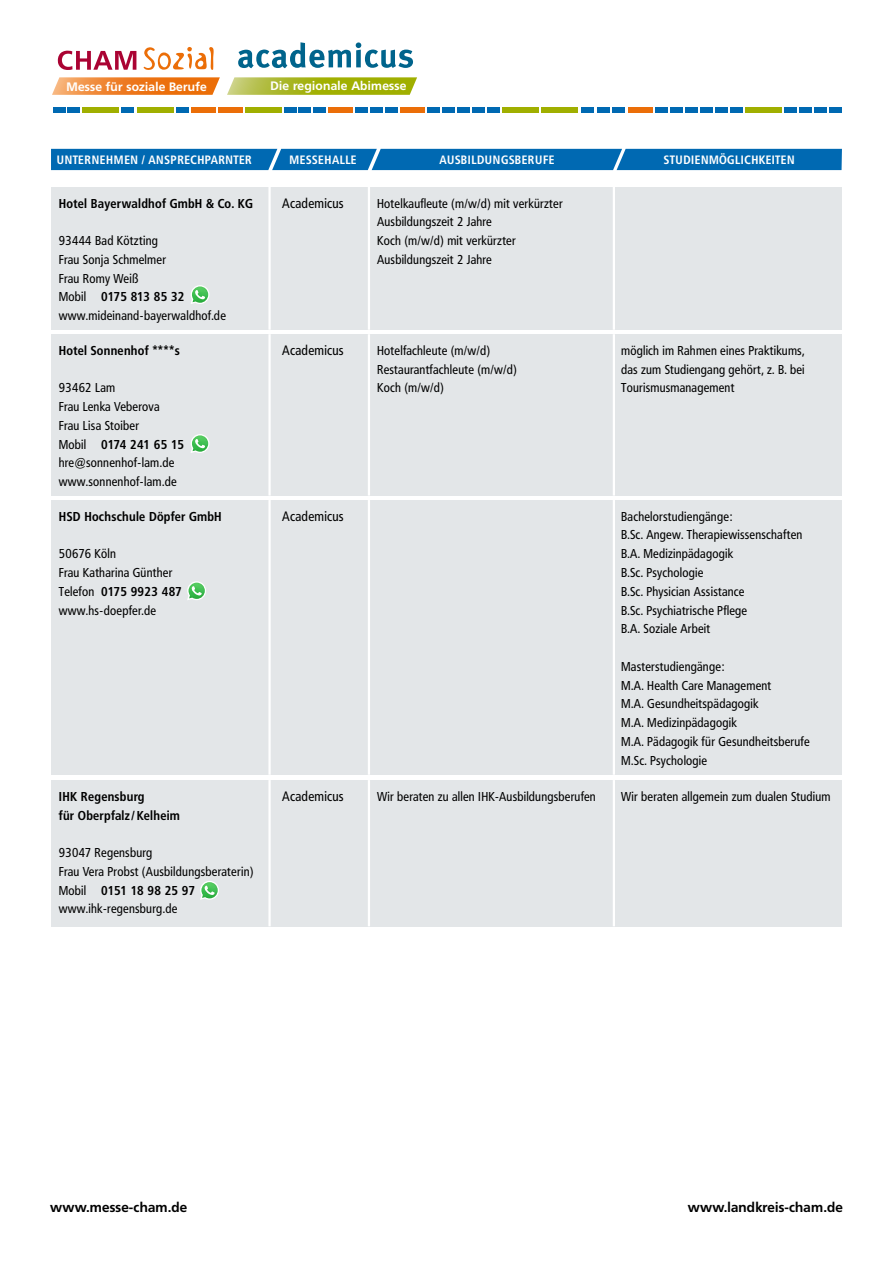
<style>
.page{position:relative;width:893px;height:1263px;background:#fff}
.page>*{position:absolute;margin:0;border:0;box-sizing:border-box;transform-origin:0 0}
.t1{font:13.5px "Frutiger Condensed BQ";letter-spacing:.02em;color:#000}
.t2{font:700 13.5px "Frutiger BQ";letter-spacing:.015em;color:#000}
.t3{font:12.75px/18.8px "Frutiger Condensed BQ";letter-spacing:.02em;color:#000}
.t4{font:700 12.75px/18.8px "Frutiger Condensed BQ";letter-spacing:.02em;color:#000}
.t5{font:700 12.15px "Frutiger BQ";letter-spacing:.02em;color:#fff}
.t6{font:700 12px "Frutiger Condensed BQ";letter-spacing:.05em;color:#fff}
.s1{font-weight:700}
</style>
<div class="page">
<div style="left:53px;top:107px;width:12px;height:6px;background:#0069b2"></div>
<div style="left:68px;top:107px;width:12px;height:6px;background:#0069b2"></div>
<div style="left:176px;top:107px;width:12px;height:6px;background:#0069b2"></div>
<div style="left:284px;top:107px;width:12px;height:6px;background:#0069b2"></div>
<div style="left:299px;top:107px;width:12px;height:6px;background:#0069b2"></div>
<div style="left:355px;top:107px;width:13px;height:6px;background:#0069b2"></div>
<div style="left:370px;top:107px;width:12px;height:6px;background:#0069b2"></div>
<div style="left:427px;top:107px;width:12px;height:6px;background:#0069b2"></div>
<div style="left:83px;top:107px;width:36px;height:6px;background:#a0af00"></div>
<div style="left:122px;top:107px;width:12px;height:6px;background:#0069b2"></div>
<div style="left:137px;top:107px;width:36px;height:6px;background:#a0af00"></div>
<div style="left:191px;top:107px;width:24px;height:6px;background:#eb6e08"></div>
<div style="left:218px;top:107px;width:24px;height:6px;background:#eb6e08"></div>
<div style="left:245px;top:107px;width:36px;height:6px;background:#a0af00"></div>
<div style="left:313px;top:107px;width:13px;height:6px;background:#0069b2"></div>
<div style="left:329px;top:107px;width:24px;height:6px;background:#eb6e08"></div>
<div style="left:385px;top:107px;width:12px;height:6px;background:#0069b2"></div>
<div style="left:400px;top:107px;width:24px;height:6px;background:#eb6e08"></div>
<div style="left:442px;top:107px;width:12px;height:6px;background:#0069b2"></div>
<div style="left:457px;top:107px;width:12px;height:6px;background:#0069b2"></div>
<div style="left:472px;top:107px;width:12px;height:6px;background:#0069b2"></div>
<div style="left:487px;top:107px;width:13px;height:6px;background:#0069b2"></div>
<div style="left:502px;top:107px;width:37px;height:6px;background:#a0af00"></div>
<div style="left:541px;top:107px;width:37px;height:6px;background:#a0af00"></div>
<div style="left:582px;top:107px;width:12px;height:6px;background:#0069b2"></div>
<div style="left:597px;top:107px;width:12px;height:6px;background:#0069b2"></div>
<div style="left:612px;top:107px;width:12px;height:6px;background:#0069b2"></div>
<div style="left:628px;top:107px;width:24px;height:6px;background:#eb6e08"></div>
<div style="left:655px;top:107px;width:12px;height:6px;background:#0069b2"></div>
<div style="left:670px;top:107px;width:12px;height:6px;background:#0069b2"></div>
<div style="left:685px;top:107px;width:12px;height:6px;background:#0069b2"></div>
<div style="left:700px;top:107px;width:12px;height:6px;background:#0069b2"></div>
<div style="left:715px;top:107px;width:12px;height:6px;background:#0069b2"></div>
<div style="left:730px;top:107px;width:12px;height:6px;background:#0069b2"></div>
<div style="left:745px;top:107px;width:37px;height:6px;background:#a0af00"></div>
<div style="left:785px;top:107px;width:12px;height:6px;background:#0069b2"></div>
<div style="left:800px;top:107px;width:12px;height:6px;background:#0069b2"></div>
<div style="left:815px;top:107px;width:12px;height:6px;background:#0069b2"></div>
<div style="left:830px;top:107px;width:12px;height:6px;background:#0069b2"></div>
<svg style="left:52px;top:77px;width:168px;height:18px;background:#ef8837"></svg>
<svg style="left:227px;top:77px;width:190px;height:18px;background:#adba2b"></svg>
<svg style="left:144px;top:47px;width:70px;height:23px"></svg>
<svg style="left:58px;top:51px;width:78px;height:19px"></svg>
<svg style="left:238px;top:42px;width:175px;height:26px"></svg>
<div style="left:51px;top:149px;width:791px;height:21px;background:#0069b2"></div>
<div style="left:51px;top:500px;width:791px;height:275px;background:#e3e6e8"></div>
<hr style="left:268px;top:500px;width:3px;height:275px;background:#fff">
<hr style="left:368px;top:500px;width:2px;height:275px;background:#fff">
<hr style="left:613px;top:500px;width:2px;height:275px;background:#fff">
<svg style="left:187px;top:581px;width:19px;height:19px"></svg>
<div style="left:51px;top:187px;width:791px;height:143px;background:#e3e6e8"></div>
<hr style="left:268px;top:187px;width:3px;height:143px;background:#fff">
<hr style="left:368px;top:187px;width:2px;height:143px;background:#fff">
<hr style="left:613px;top:187px;width:2px;height:143px;background:#fff">
<svg style="left:190px;top:285px;width:19px;height:19px"></svg>
<div style="left:51px;top:334px;width:791px;height:162px;background:#e3e6e8"></div>
<hr style="left:268px;top:334px;width:3px;height:162px;background:#fff">
<hr style="left:368px;top:334px;width:2px;height:162px;background:#fff">
<hr style="left:613px;top:334px;width:2px;height:162px;background:#fff">
<svg style="left:190px;top:434px;width:19px;height:19px"></svg>
<div style="left:51px;top:780px;width:791px;height:146px;background:#e3e6e8"></div>
<hr style="left:268px;top:780px;width:3px;height:146px;background:#fff">
<hr style="left:368px;top:780px;width:2px;height:146px;background:#fff">
<hr style="left:613px;top:780px;width:2px;height:146px;background:#fff">
<svg style="left:200px;top:881px;width:19px;height:19px"></svg>
<p class="t5" style="left:66px;top:79px;width:142px">Messe für soziale Berufe</p>
<p class="t5" style="left:271px;top:79px;width:137px">Die regionale Abimesse</p>
<p class="t6" style="left:57px;top:152px;width:196px">UNTERNEHMEN / ANSPRECHPARNTER</p>
<p class="t6" style="left:289px;top:152px;width:69px">MESSEHALLE</p>
<p class="t6" style="left:439px;top:152px;width:117px">AUSBILDUNGSBERUFE</p>
<p class="t6" style="left:664px;top:152px;width:132px">STUDIENMÖGLICHKEITEN</p>
<p class="t4" style="left:59px;top:194px;width:195px">Hotel Bayerwaldhof GmbH &amp; Co. KG</p>
<p class="t3" style="left:59px;top:231px;width:169px">93444 Bad Kötzting<br>Frau Sonja Schmelmer<br>Frau Romy Weiß<br>Mobil <span class="s1">0175 813 85 32 </span>www.mideinand-bayerwaldhof.de</p>
<p class="t4" style="left:59px;top:341px;width:122px">Hotel Sonnenhof ****s</p>
<p class="t3" style="left:59px;top:378px;width:127px">93462 Lam<br>Frau Lenka Veberova<br>Frau Lisa Stoiber<br>Mobil <span class="s1">0174 241 65 15 </span>hre@sonnenhof-lam.de www.sonnenhof-lam.de</p>
<p class="t4" style="left:59px;top:507px;width:164px">HSD Hochschule Döpfer GmbH</p>
<p class="t3" style="left:59px;top:544px;width:125px">50676 Köln<br>Frau Katharina Günther<br>Telefon <span class="s1">0175 9923 487 </span>www.hs-doepfer.de</p>
<p class="t4" style="left:59px;top:787px;width:123px">IHK Regensburg<br>für Oberpfalz / Kelheim</p>
<p class="t3" style="left:59px;top:843px;width:196px">93047 Regensburg<br>Frau Vera Probst (Ausbildungsberaterin)<br>Mobil <span class="s1">0151 18 98 25 97 </span>www.ihk-regensburg.de</p>
<p class="t1" style="left:282px;top:195px;width:63px">Academicus</p>
<p class="t3" style="left:377px;top:194px;width:187px">Hotelkaufleute (m/w/d) mit verkürzter<br>Ausbildungszeit 2 Jahre<br>Koch (m/w/d) mit verkürzter<br>Ausbildungszeit 2 Jahre</p>
<p class="t1" style="left:282px;top:342px;width:63px">Academicus</p>
<p class="t3" style="left:377px;top:341px;width:141px">Hotelfachleute (m/w/d)<br>Restaurantfachleute (m/w/d)<br>Koch (m/w/d)</p>
<p class="t3" style="left:621px;top:341px;width:185px;text-align:justify">möglich im Rahmen eines Praktikums, das zum Studiengang gehört, z. B. bei Tourismusmanagement</p>
<p class="t1" style="left:282px;top:508px;width:63px">Academicus</p>
<p class="t3" style="left:621px;top:507px;width:183px">Bachelorstudiengänge:<br>B.Sc. Angew. Therapiewissenschaften<br>B.A. Medizinpädagogik<br>B.Sc. Psychologie<br>B.Sc. Physician Assistance<br>B.Sc. Psychiatrische Pflege<br>B.A. Soziale Arbeit</p>
<p class="t3" style="left:621px;top:657px;width:190px">Masterstudiengänge:<br>M.A. Health Care Management<br>M.A. Gesundheitspädagogik<br>M.A. Medizinpädagogik<br>M.A. Pädagogik für Gesundheitsberufe<br>M.Sc. Psychologie</p>
<p class="t1" style="left:282px;top:788px;width:63px">Academicus</p>
<p class="t3" style="left:377px;top:787px;width:220px">Wir beraten zu allen IHK-Ausbildungsberufen</p>
<p class="t3" style="left:621px;top:787px;width:211px">Wir beraten allgemein zum dualen Studium</p>
<p class="t2" style="left:50px;top:1199px;width:138px">www.messe-cham.de</p>
<p class="t2" style="left:688px;top:1199px;width:156px">www.landkreis-cham.de</p>
</div>
